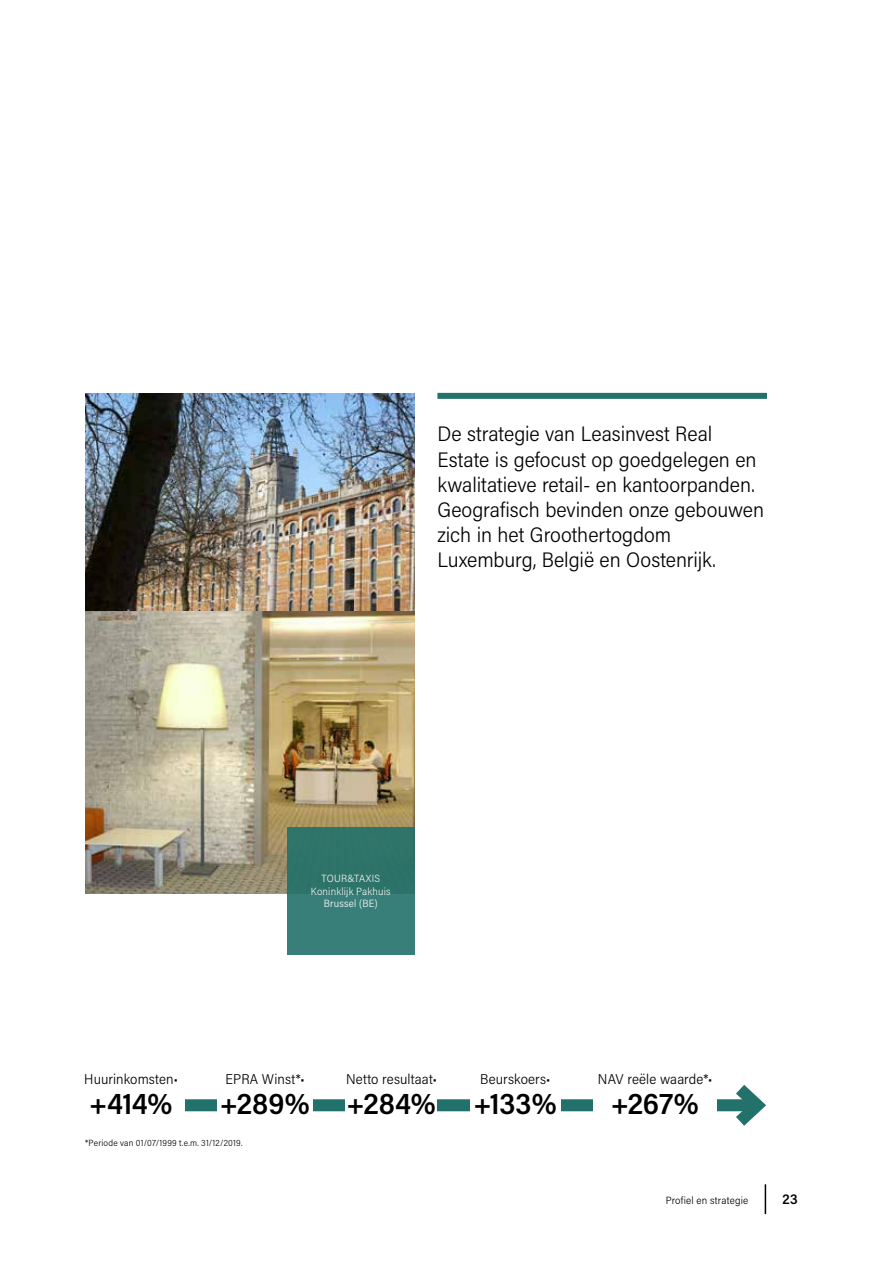
<style>
.page{position:relative;width:893px;height:1263px;background:#fff}
.page>*{position:absolute;margin:0;border:0;box-sizing:border-box;transform-origin:0 0}
.t1{font:600 30px "Acumin Pro Semi Cond";color:#000}
.t2{font:300 21px/25.2px "Acumin Pro Semi Cond";color:#000}
.t3{font:300 14.25px "Acumin Pro Semi Cond";letter-spacing:.01em;color:#000}
.t4{font:600 14.25px "Acumin Pro Semi Cond";color:#000}
.t5{font:300 10.5px/12.6px "Acumin Pro Semi Cond";letter-spacing:.02em;color:#fff;text-align:center}
.t6{font:300 10.5px "Acumin Pro Semi Cond";letter-spacing:.02em;color:#000}
.t7{font:300 9px "Acumin Pro Semi Cond";letter-spacing:.025em;color:#000}
</style>
<div class="page">
<img style="left:85px;top:393px;width:330px;height:500px">
<div style="left:437px;top:393px;width:330px;height:6px;background:#22716a"></div>
<div style="left:85px;top:1099px;width:672px;height:12px;background:#22716a"></div>
<svg style="left:723px;top:1085px;width:43px;height:41px"></svg>
<div style="left:593px;top:1073px;width:124px;height:45px;background:#fff"></div>
<div style="left:470px;top:1073px;width:91px;height:45px;background:#fff"></div>
<div style="left:346px;top:1073px;width:91px;height:49px;background:#fff"></div>
<div style="left:217px;top:1073px;width:96px;height:49px;background:#fff"></div>
<div style="left:78px;top:1073px;width:107px;height:49px;background:#fff"></div>
<div style="left:287px;top:827px;width:128px;height:128px;background:linear-gradient(to right,#337971,#337970)"></div>
<hr style="left:765px;top:1184px;width:1px;height:30px;background:#000">
<p class="t2" style="left:437px;top:421px;width:328px">De strategie van Leasinvest Real Estate is gefocust op goedgelegen en kwalitatieve retail- en kantoorpanden.<br>Geografisch bevinden onze gebouwen zich in het Groothertogdom Luxemburg, België en Oostenrijk.</p>
<p class="t5" style="left:311px;top:872px;width:81px">TOUR&amp;TAXIS<br>Koninklijk Pakhuis<br>Brussel (BE)</p>
<p class="t3" style="left:84px;top:1069px;width:95px">Huurinkomsten•</p>
<h1 class="t1" style="left:89px;top:1082px;width:85px">+414%</h1>
<p class="t3" style="left:226px;top:1069px;width:81px">EPRA Winst*•</p>
<h1 class="t1" style="left:220px;top:1082px;width:92px">+289%</h1>
<p class="t3" style="left:346px;top:1069px;width:92px">Netto resultaat•</p>
<h1 class="t1" style="left:347px;top:1082px;width:91px">+284%</h1>
<p class="t3" style="left:480px;top:1069px;width:72px">Beurskoers•</p>
<h1 class="t1" style="left:474px;top:1082px;width:85px">+133%</h1>
<p class="t3" style="left:598px;top:1069px;width:116px">NAV reële waarde*•</p>
<h1 class="t1" style="left:611px;top:1082px;width:89px">+267%</h1>
<p class="t7" style="left:85px;top:1137px;width:158px">*Periode van 01/07/1999 t.e.m. 31/12/2019.</p>
<p class="t6" style="left:666px;top:1193px;width:84px">Profiel en strategie</p>
<p class="t4" style="left:782px;top:1189px;width:17px">23</p>
</div>
